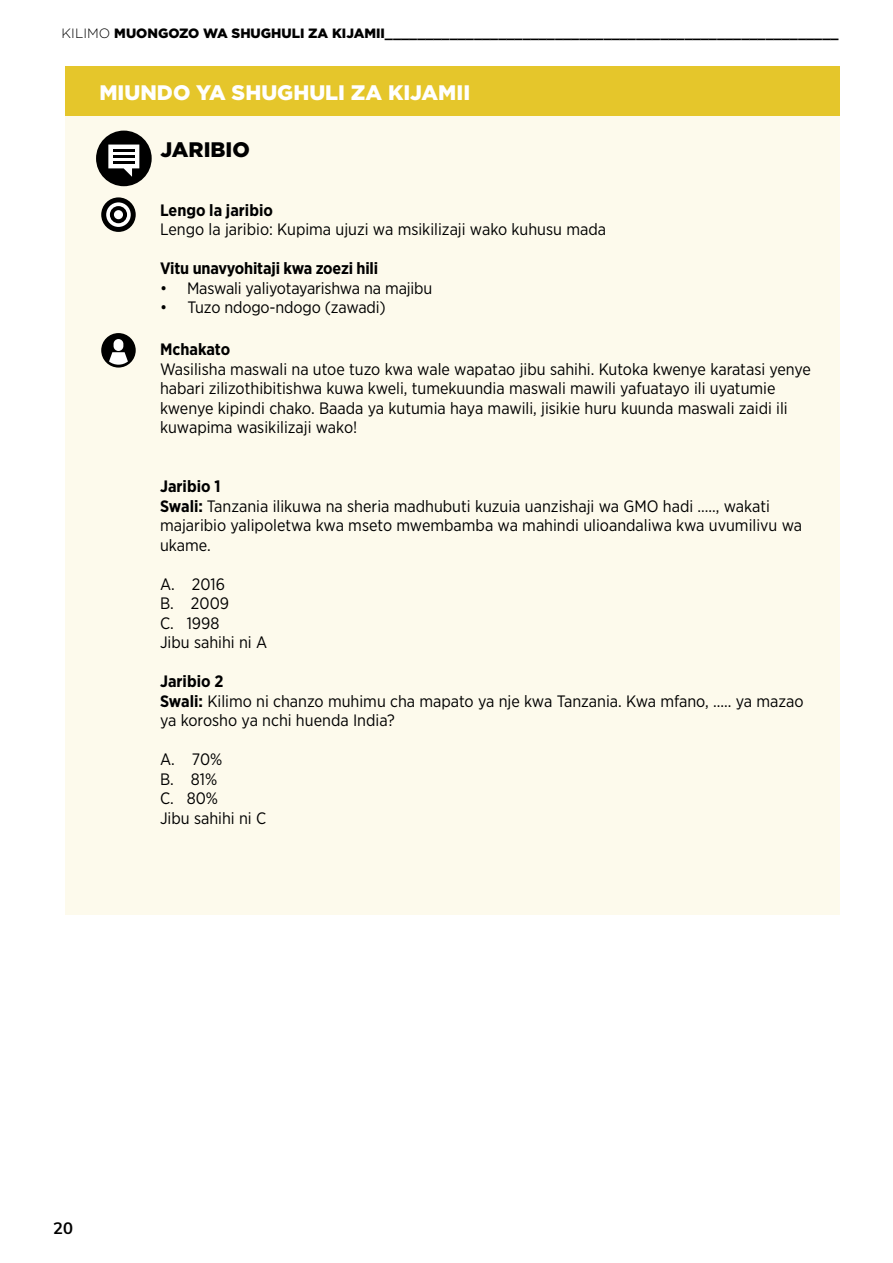
<style>
.page{position:relative;width:893px;height:1263px;background:#fff}
.page>*{position:absolute;margin:0;border:0;box-sizing:border-box;transform-origin:0 0}
.t1{font:900 21px "Gotham";color:#fff}
.t2{font:900 21px "Gotham";color:#000}
.t3{font:16.5px/19.5px "Gotham Narrow";color:#000}
.t4{font:700 16.5px "Gotham Narrow";letter-spacing:-.01em;color:#000}
.t5{font:700 16.5px "Muli";color:#000}
.t6{font:900 13.5px "Gotham";color:#000}
.s1{font-weight:300}
.s2{font-weight:700}
</style>
<div class="page">
<div style="left:66px;top:115px;width:774px;height:799px;background:#fdfaec"></div>
<div style="left:66px;top:66px;width:774px;height:50px;background:#e5c62b"></div>
<svg style="left:101px;top:197px;width:35px;height:35px"></svg>
<svg style="left:106px;top:202px;width:25px;height:25px"></svg>
<div style="left:110px;top:206px;width:17px;height:17px;background:#000;border-radius:50%"></div>
<div style="left:114px;top:210px;width:9px;height:9px;background:#fff;border-radius:50%"></div>
<div style="left:101px;top:333px;width:35px;height:35px;background:#000;border-radius:50%"></div>
<svg style="left:109px;top:352px;width:19px;height:13px"></svg>
<div style="left:114px;top:339px;width:9px;height:12px;background:#fff;border-radius:5px"></div>
<div style="left:96px;top:131px;width:56px;height:55px;background:#000;border-radius:50%"></div>
<svg style="left:108px;top:145px;width:31px;height:32px"></svg>
<hr style="left:113px;top:149px;width:22px;height:3px;background:#000">
<hr style="left:113px;top:155px;width:22px;height:3px;background:#000">
<hr style="left:113px;top:161px;width:22px;height:3px;background:#000">
<p class="t6" style="left:62px;top:24px;width:778px"><span class="s1">KILIMO</span> MUONGOZO WA SHUGHULI ZA KIJAMII________________________________________________________</p>
<p class="t1" style="left:99px;top:79px;width:372px">MIUNDO YA SHUGHULI ZA KIJAMII</p>
<p class="t2" style="left:161px;top:135px;width:91px">JARIBIO</p>
<p class="t4" style="left:160px;top:200px;width:114px">Lengo la jaribio</p>
<p class="t3" style="left:160px;top:220px;width:447px">Lengo la jaribio: Kupima ujuzi wa msikilizaji wako kuhusu mada</p>
<p class="t4" style="left:160px;top:258px;width:220px">Vitu unavyohitaji kwa zoezi hili</p>
<p class="t3" style="left:160px;top:278px;width:274px">• Maswali yaliyotayarishwa na majibu</p>
<p class="t3" style="left:160px;top:298px;width:227px">• Tuzo ndogo-ndogo (zawadi)</p>
<p class="t4" style="left:160px;top:339px;width:72px">Mchakato</p>
<p class="t3" style="left:160px;top:359px;width:652px">Wasilisha maswali na utoe tuzo kwa wale wapatao jibu sahihi. Kutoka kwenye karatasi yenye habari zilizothibitishwa kuwa kweli, tumekuundia maswali mawili yafuatayo ili uyatumie kwenye kipindi chako. Baada ya kutumia haya mawili, jisikie huru kuunda maswali zaidi ili kuwapima wasikilizaji wako!</p>
<p class="t3" style="left:160px;top:476px;width:644px"><span class="s2">Jaribio 1<br>Swali:</span> Tanzania ilikuwa na sheria madhubuti kuzuia uanzishaji wa GMO hadi ….., wakati majaribio yalipoletwa kwa mseto mwembamba wa mahindi ulioandaliwa kwa uvumilivu wa ukame.</p>
<p class="t3" style="left:160px;top:574px;width:109px">A. 2016<br>B. 2009<br>C. 1998<br>Jibu sahihi ni A</p>
<p class="t3" style="left:160px;top:671px;width:645px"><span class="s2">Jaribio 2<br>Swali:</span> Kilimo ni chanzo muhimu cha mapato ya nje kwa Tanzania. Kwa mfano, ..... ya mazao ya korosho ya nchi huenda India?</p>
<p class="t3" style="left:160px;top:749px;width:108px">A. 70%<br>B. 81%<br>C. 80%<br>Jibu sahihi ni C</p>
<p class="t5" style="left:53px;top:1216px;width:21px">20</p>
</div>
